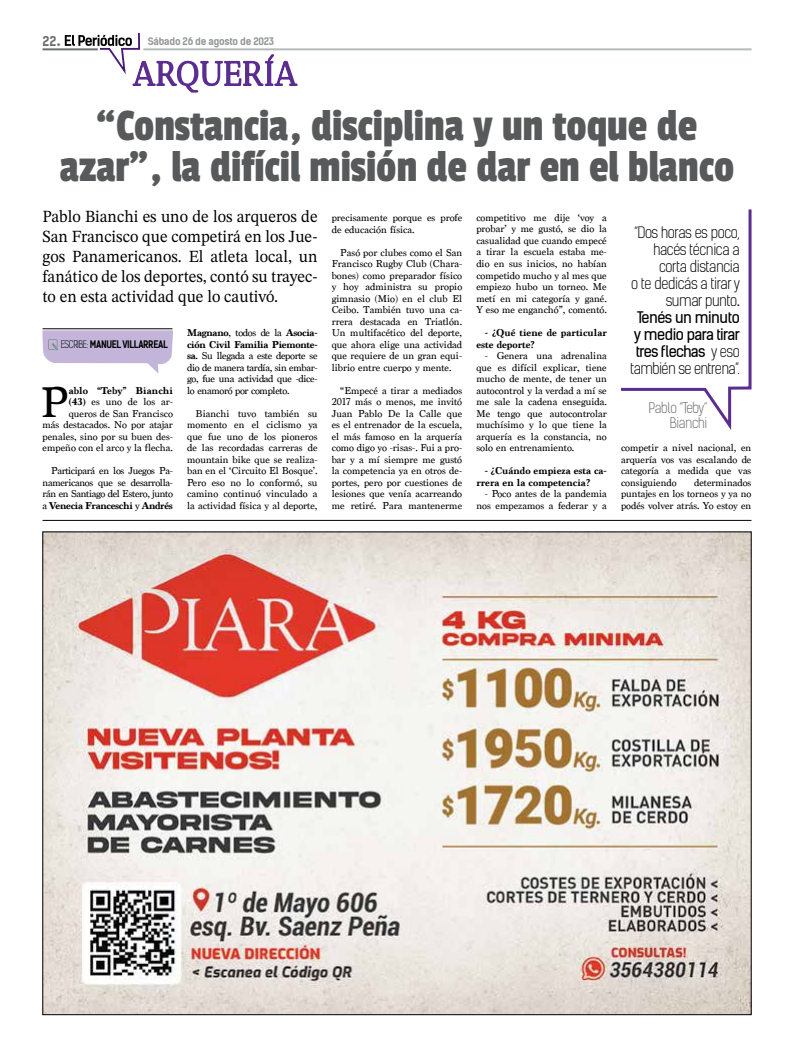
<style>
.page{position:relative;width:794px;height:1049px;background:#fff}
.page>*{position:absolute;margin:0;border:0;box-sizing:border-box;transform-origin:0 0}
.t1{font:46.8px/41px "Passion One";color:#58595b;text-align:center;scale:.94 1}
.t2{font:45.2px "Marion";color:#000}
.t3{font:33px "Antic Didone";letter-spacing:.02em;color:#5c2d91}
.t4{font:17px/19.8px "STIX Two Text";color:#000;text-align:justify;scale:.96 1}
.t5{font:300 15px/17px "Kelson Sans RU";letter-spacing:-.03em;color:#000;text-align:right}
.t6{font:300 14px/15px "Kelson Sans RU";letter-spacing:-.03em;color:#6d6e71;text-align:right}
.t7{font:700 13px "Kelson Sans";color:#6d6e71}
.t8{font:10.5px/11.5px "Marion";color:#000;text-align:justify}
.t9{font:700 10.5px/11.5px "Marion";color:#000}
.t10{font:700 10px "Kelson Sans";letter-spacing:-.04em;color:#000;scale:.91 1}
.t11{font:700 10px "Kelson Sans RU";letter-spacing:-.025em;color:#939598}
.t12{font:600 2.5px "Franklin Gothic IT Cby BT";letter-spacing:-.025em;color:#6d6e71}
.s1{font-weight:400}
.s2{font-weight:700}
.s3{font-family:"Kelson Sans RU";font-weight:300}
.s4{font-weight:300}
</style>
<div class="page">
<hr style="left:143px;top:48px;width:608px;height:2px;background:#b6b8ba">
<hr style="left:43px;top:48px;width:55px;height:2px;background:#6d6e71">
<svg style="left:65px;top:34px;width:234px;height:59px"></svg>
<svg style="left:43px;top:330px;width:130px;height:44px"></svg>
<hr style="left:43px;top:328px;width:129px;height:1px;background:#000">
<hr style="left:43px;top:520px;width:708px;height:1px;background:#000">
<img style="left:45px;top:534px;width:704px;height:479px">
<svg style="left:621px;top:209px;width:131px;height:221px"></svg>
<p class="t7" style="left:43px;top:33px;width:20px">22•</p>
<p class="t11" style="left:148px;top:35px;width:128px">Sábado 26 de agosto de 2023</p>
<h3 class="t3" style="left:133px;top:54px;width:165px">ARQUERÍA</h3>
<h1 class="t1" style="left:60px;top:105px;width:719px">“Constancia, disciplina y un toque de azar”, la difícil misión de dar en el blanco</h1>
<h3 class="t4" style="left:43px;top:207px;width:288px">Pablo Bianchi es uno de los arqueros de San Francisco que competirá en los Jue&shy;gos Panamericanos. El atleta local, un fanático de los deportes, contó su trayec&shy;to en esta actividad que lo cautivó.</h3>
<p class="t8" style="left:476px;top:212px;width:132px">competitivo me dije ‘voy a probar’ y me gustó, se dio la casualidad que cuando empecé a tirar la escuela estaba me&shy;dio en sus inicios, no habían competido mucho y al mes que empiezo hubo un torneo. Me metí en mi categoría y gané.<br>Y eso me enganchó”, comentó.</p>
<p class="t9" style="left:476px;top:327px;width:132px;text-indent:9px">- ¿Qué tiene de particular este deporte?</p>
<p class="t8" style="left:476px;top:350px;width:132px;text-indent:9px">- Genera una adrenalina que es difícil explicar, tiene mucho de mente, de tener un autocontrol y la verdad a mí se me sale la cadena enseguida.<br>Me tengo que autocontrolar muchísimo y lo que tiene la arquería es la constancia, no solo en entrenamiento.</p>
<p class="t9" style="left:476px;top:465px;width:132px;text-indent:9px">- ¿Cuándo empieza esta ca&shy;rrera en la competencia?</p>
<p class="t8" style="left:476px;top:488px;width:132px;text-align:right">- Poco antes de la pandemia nos empezamos a federar y a</p>
<p class="t12" style="left:118px;top:120px;width:15px"><span class="s1">•</span>15 AÑOS <span class="s1">•</span></p>
<p class="t8" style="left:332px;top:212px;width:132px">precisamente porque es profe de educación física.</p>
<p class="t8" style="left:332px;top:246px;width:132px;text-indent:9px">Pasó por clubes como el San Francisco Rugby Club (Chara&shy;bones) como preparador físico y hoy administra su propio gimnasio (Mio) en el club El Ceibo. También tuvo una ca&shy;rrera destacada en Triatlón.<br>Un multifacético del deporte, que ahora elige una actividad que requiere de un gran equi&shy;librio entre cuerpo y mente.</p>
<p class="t8" style="left:332px;top:385px;width:132px;text-indent:9px">“Empecé a tirar a mediados 2017 más o menos, me invitó Juan Pablo De la Calle que es el entrenador de la escuela, el más famoso en la arquería como digo yo -risas-. Fui a pro&shy;bar y a mí siempre me gustó la competencia ya en otros de&shy;portes, pero por cuestiones de lesiones que venía acarreando me retiré. Para mantenerme</p>
<h3 class="t5" style="left:630px;top:224px;width:111px">“Dos horas es poco, hacés técnica a corta distancia<br>o te dedicás a tirar y sumar punto<span class="s1">.<br>Tenés un minuto y medio para tirar tres flechas</span> y eso también se entrena”.</h3>
<h3 class="t6" style="left:648px;top:401px;width:61px">Pablo “Teby”<br>Bianchi</h3>
<p class="t8" style="left:187px;top:327px;width:132px"><span class="s2">Magnano</span>, todos de la <span class="s2">Asocia&shy;ción Civil Familia Piemonte&shy;sa.</span> Su llegada a este deporte se dio de manera tardía, sin embar&shy;go, fue una actividad que -dice&shy;lo enamoró por completo.</p>
<p class="t8" style="left:187px;top:408px;width:132px;text-indent:9px">Bianchi tuvo también su momento en el ciclismo ya que fue uno de los pioneros de las recordadas carreras de mountain bike que se realiza&shy;ban en el ‘Circuito El Bosque’.<br>Pero eso no lo conformó, su camino continuó vinculado a la actividad física y al deporte,</p>
<p class="t10" style="left:61px;top:338px;width:119px"><span class="s3">ESCRIBE</span><span class="s4">:</span> MANUEL VILLARREAL</p>
<p class="t8" style="left:43px;top:385px;width:132px;text-align:right"><span class="s2">ablo “Teby” Bianchi<br>(43)</span> es uno de los ar&shy;queros de San Francisco<br>más destacados. No por atajar penales, sino por su buen des&shy;empeño con el arco y la flecha.</p>
<p class="t8" style="left:43px;top:465px;width:132px;text-indent:9px">Participará en los Juegos Pa&shy;namericanos que se desarrolla&shy;rán en Santiago del Estero, junto a <span class="s2">Venecia Franceschi</span> y <span class="s2">Andrés</span></p>
<h2 class="t2" style="left:40px;top:375px;width:30px">P</h2>
<p class="t8" style="left:621px;top:442px;width:132px">competir a nivel nacional, en arquería vos vas escalando de categoría a medida que vas consiguiendo</p>
<p class="t8" style="left:621px;top:477px;width:132px;text-indent:73px">determinados puntajes en los torneos y ya no podés volver atrás. Yo estoy en</p>
</div>
